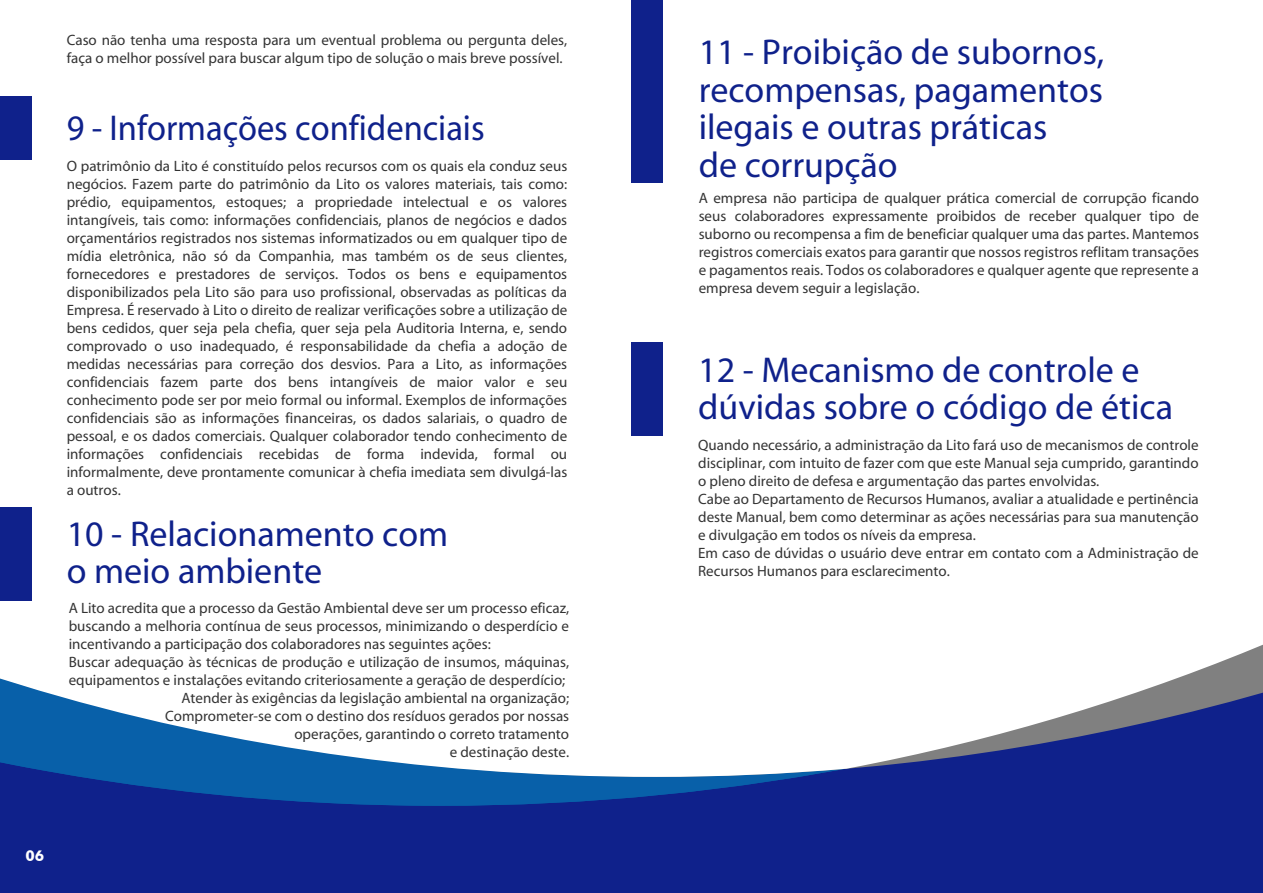
<style>
.page{position:relative;width:1263px;height:893px;background:#fff}
.page>*{position:absolute;margin:0;border:0;box-sizing:border-box;transform-origin:0 0}
.t1{font:36px/37.5px "Myriad";color:#0f218b}
.t2{font:36px "Myriad";color:#0f218b;scale:.96 1}
.t3{font:15px/18px "Myriad";color:#333}
.t4{font:700 15px "Futura BT";color:#fff}
</style>
<div class="page">
<div style="left:0;top:527px;width:1263px;height:366px;background:#0f218b"></div>
<svg style="left:82px;top:777px;width:716px;height:29px;fill:#0860a9"></svg>
<svg style="left:0;top:527px;width:1263px;height:250px;background:#dde4ef"></svg>
<div style="left:0;top:96px;width:32px;height:64px;background:#0f218b"></div>
<div style="left:0;top:507px;width:32px;height:93px;background:#0f218b"></div>
<div style="left:631px;top:0;width:32px;height:183px;background:#0f218b"></div>
<div style="left:631px;top:342px;width:32px;height:94px;background:#0f218b"></div>
<p class="t3" style="left:67px;top:31px;width:502px">Caso não tenha uma resposta para um eventual problema ou pergunta deles, faça o melhor possível para buscar algum tipo de solução o mais breve possível.</p>
<h1 class="t2" style="left:67px;top:110px;width:437px">9 - Informações confidenciais</h1>
<p class="t3" style="left:67px;top:157px;width:502px;text-align:justify">O patrimônio da Lito é constituído pelos recursos com os quais ela conduz seus negócios. Fazem parte do patrimônio da Lito os valores materiais, tais como: prédio, equipamentos, estoques; a propriedade intelectual e os valores intangíveis, tais como: informações confidenciais, planos de negócios e dados orçamentários registrados nos sistemas informatizados ou em qualquer tipo de mídia eletrônica, não só da Companhia, mas também os de seus clientes, fornecedores e prestadores de serviços. Todos os bens e equipamentos disponibilizados pela Lito são para uso profissional, observadas as políticas da Empresa. É reservado à Lito o direito de realizar verificações sobre a utilização de bens cedidos, quer seja pela chefia, quer seja pela Auditoria Interna, e, sendo comprovado o uso inadequado, é responsabilidade da chefia a adoção de medidas necessárias para correção dos desvios. Para a Lito, as informações confidenciais fazem parte dos bens intangíveis de maior valor e seu conhecimento pode ser por meio formal ou informal. Exemplos de informações confidenciais são as informações financeiras, os dados salariais, o quadro de pessoal, e os dados comerciais. Qualquer colaborador tendo conhecimento de informações confidenciais recebidas de forma indevida, formal ou informalmente, deve prontamente comunicar à chefia imediata sem divulgá-las a outros.</p>
<h1 class="t1" style="left:67px;top:516px;width:383px">10 - Relacionamento com o meio ambiente</h1>
<p class="t3" style="left:69px;top:600px;width:502px">A Lito acredita que a processo da Gestão Ambiental deve ser um processo eficaz,</p>
<p class="t3" style="left:69px;top:618px;width:502px">buscando a melhoria contínua de seus processos, minimizando o desperdício e</p>
<p class="t3" style="left:69px;top:636px;width:424px">incentivando a participação dos colaboradores nas seguintes ações:</p>
<p class="t3" style="left:69px;top:654px;width:502px">Buscar adequação às técnicas de produção e utilização de insumos, máquinas,</p>
<p class="t3" style="left:69px;top:672px;width:498px">equipamentos e instalações evitando criteriosamente a geração de desperdício;</p>
<p class="t3" style="left:181px;top:690px;width:389px">Atender às exigências da legislação ambiental na organização;</p>
<p class="t3" style="left:165px;top:708px;width:406px">Comprometer-se com o destino dos resíduos gerados por nossas</p>
<p class="t3" style="left:294px;top:726px;width:276px">operações, garantindo o correto tratamento</p>
<p class="t3" style="left:450px;top:744px;width:121px">e destinação deste.</p>
<p class="t4" style="left:25px;top:847px;width:20px">06</p>
<h1 class="t1" style="left:699px;top:35px;width:407px">11 - Proibição de subornos, recompensas, pagamentos ilegais e outras práticas<br>de corrupção</h1>
<p class="t3" style="left:699px;top:190px;width:502px;text-align:justify">A empresa não participa de qualquer prática comercial de corrupção ficando seus colaboradores expressamente proibidos de receber qualquer tipo de suborno ou recompensa a fim de beneficiar qualquer uma das partes. Mantemos registros comerciais exatos para garantir que nossos registros reflitam transações e pagamentos reais. Todos os colaboradores e qualquer agente que represente a empresa devem seguir a legislação.</p>
<h1 class="t1" style="left:698px;top:352px;width:476px">12 - Mecanismo de controle e dúvidas sobre o código de ética</h1>
<p class="t3" style="left:698px;top:437px;width:502px">Quando necessário, a administração da Lito fará uso de mecanismos de controle disciplinar, com intuito de fazer com que este Manual seja cumprido, garantindo o pleno direito de defesa e argumentação das partes envolvidas.<br>Cabe ao Departamento de Recursos Humanos, avaliar a atualidade e pertinência deste Manual, bem como determinar as ações necessárias para sua manutenção e divulgação em todos os níveis da empresa.<br>Em caso de dúvidas o usuário deve entrar em contato com a Administração de Recursos Humanos para esclarecimento.</p>
</div>
